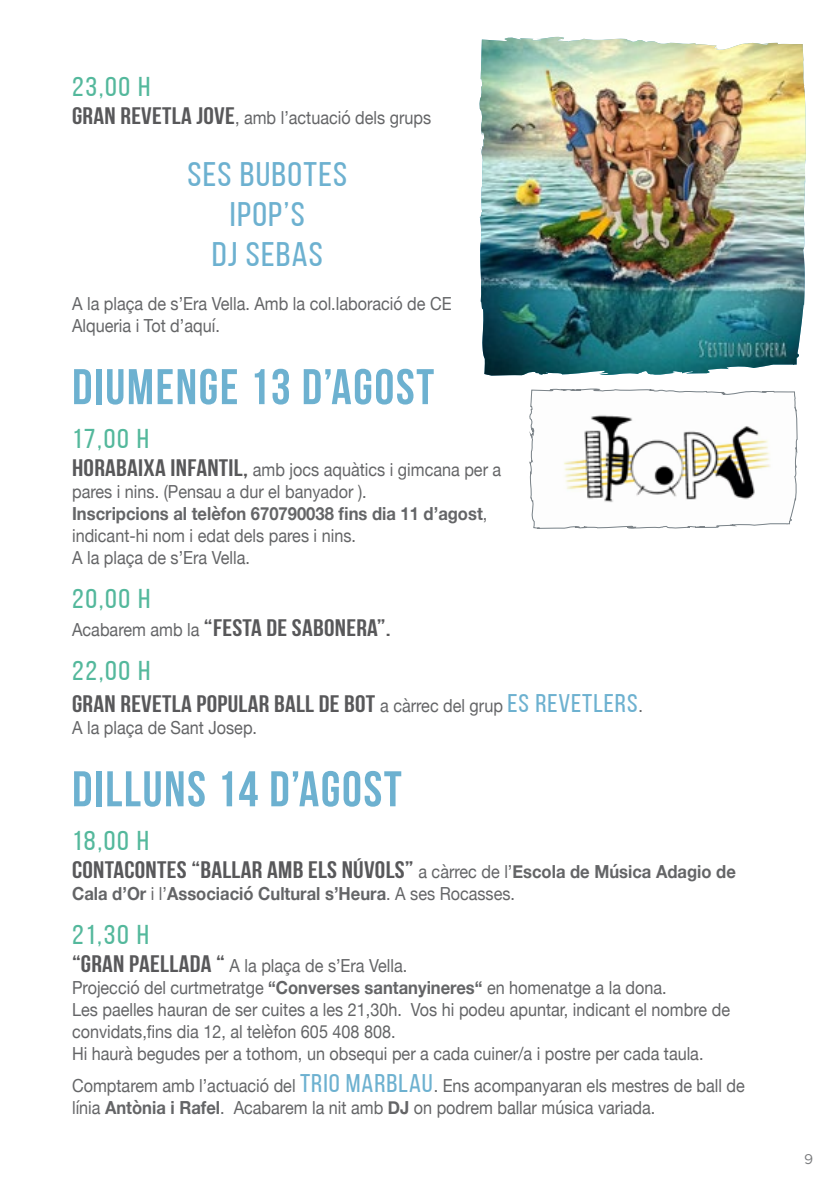
<style>
.page{position:relative;width:840px;height:1191px;background:#fff}
.page>*{position:absolute;margin:0;border:0;box-sizing:border-box;transform-origin:0 0}
.t1{font:700 50px "Bebas Neue";letter-spacing:.035em;color:#6db1d0}
.t2{font:34px/40px "Bebas Neue";letter-spacing:.035em;color:#6db1d0;text-align:center;scale:1.11 1}
.t3{font:27.2px "Bebas Neue";letter-spacing:.055em;color:#54b89c;scale:1.11 1}
.t4{font:700 23.8px "Bebas Neue";letter-spacing:.01em;color:#58585a;scale:1.11 1}
.t5{font:18px/22px "Helvetica Neue";color:#646567;scale:.9 1}
.t6{font:700 18px "Helvetica Neue";color:#646567;scale:.92 1}
.t7{font:14px "Gotham";color:#797a7c}
.s1{font-family:"Bebas Neue";font-weight:700;font-size:23.8px;color:#58585a}
.s2{font-weight:700}
.s3{font-family:"Helvetica Neue";font-weight:400;font-size:18px;color:#646567}
.s4{font-weight:400;font-size:25.6px;color:#6db1d0}
.s5{font-family:"Helvetica Neue";font-size:18px;color:#646567}
.s6{font-weight:400}
.s7{font-family:"Bebas Neue";font-size:25.6px;color:#6db1d0}
</style>
<div class="page">
<img style="left:479px;top:37px;width:326px;height:339px">
<svg style="left:529px;top:388px;width:269px;height:141px"></svg>
<h3 class="t3" style="left:72px;top:72px;width:72px">23,00 H</h3>
<p class="t5" style="left:72px;top:108px;width:400px"><span class="s1">GRAN REVETLA JOVE</span>, amb l’actuació dels grups</p>
<h2 class="t2" style="left:187px;top:154px;width:145px">SES BUBOTES<br>IPOP’S<br>DJ SEBAS</h2>
<p class="t5" style="left:72px;top:294px;width:423px">A la plaça de s’Era Vella. Amb la col.laboració de CE<br>Alqueria i Tot d’aquí.</p>
<h1 class="t1" style="left:72px;top:359px;width:363px">DIUMENGE 13 D’AGOST</h1>
<h3 class="t3" style="left:72px;top:424px;width:71px">17,00 H</h3>
<p class="t5" style="left:72px;top:460px;width:478px"><span class="s1">HORABAIXA INFANTIL,</span> amb jocs aquàtics i gimcana per a pares i nins. (Pensau a dur el banyador ).<br><span class="s2">Inscripcions al telèfon 670790038 fins dia 11 d’agost</span>, indicant-hi nom i edat dels pares i nins.<br>A la plaça de s’Era Vella.</p>
<h3 class="t3" style="left:72px;top:584px;width:72px">20,00 H</h3>
<h3 class="t4" style="left:72px;top:615px;width:288px"><span class="s3">Acabarem amb la</span> “FESTA DE SABONERA”.</h3>
<h3 class="t3" style="left:72px;top:656px;width:72px">22,00 H</h3>
<h3 class="t4" style="left:72px;top:691px;width:515px">GRAN REVETLA POPULAR BALL DE BOT <span class="s3">a càrrec del grup</span> <span class="s4">ES REVETLERS</span><span class="s3">.</span></h3>
<p class="t5" style="left:72px;top:718px;width:207px">A la plaça de Sant Josep.</p>
<h1 class="t1" style="left:72px;top:761px;width:331px">DILLUNS 14 D’AGOST</h1>
<h3 class="t3" style="left:72px;top:826px;width:71px">18,00 H</h3>
<h3 class="t4" style="left:72px;top:857px;width:599px">CONTACONTES “BALLAR AMB ELS NÚVOLS” <span class="s3">a càrrec de l’</span><span class="s5">Escola de Música Adagio de</span></h3>
<p class="t6" style="left:72px;top:879px;width:483px">Cala d’Or <span class="s6">i l’</span>Associació Cultural s’Heura<span class="s6">. A ses Rocasses.</span></p>
<h3 class="t3" style="left:72px;top:920px;width:71px">21,30 H</h3>
<p class="t5" style="left:72px;top:956px;width:732px"><span class="s1">“GRAN PAELLADA “</span> A la plaça de s’Era Vella.<br>Projecció del curtmetratge <span class="s2">“Converses santanyineres“</span> en homenatge a la dona.<br>Les paelles hauran de ser cuites a les 21,30h. Vos hi podeu apuntar, indicant el nombre de convidats,fins dia 12, al telèfon 605 408 808.<br>Hi haurà begudes per a tothom, un obsequi per a cada cuiner/a i postre per cada taula.</p>
<p class="t5" style="left:72px;top:1076px;width:748px">Comptarem amb l’actuació del <span class="s7">TRIO MARBLAU</span>. Ens acompanyaran els mestres de ball de línia <span class="s2">Antònia i Rafel</span>. Acabarem la nit amb <span class="s2">DJ</span> on podrem ballar música variada.</p>
<p class="t7" style="left:803px;top:1151px;width:11px">9</p>
</div>
